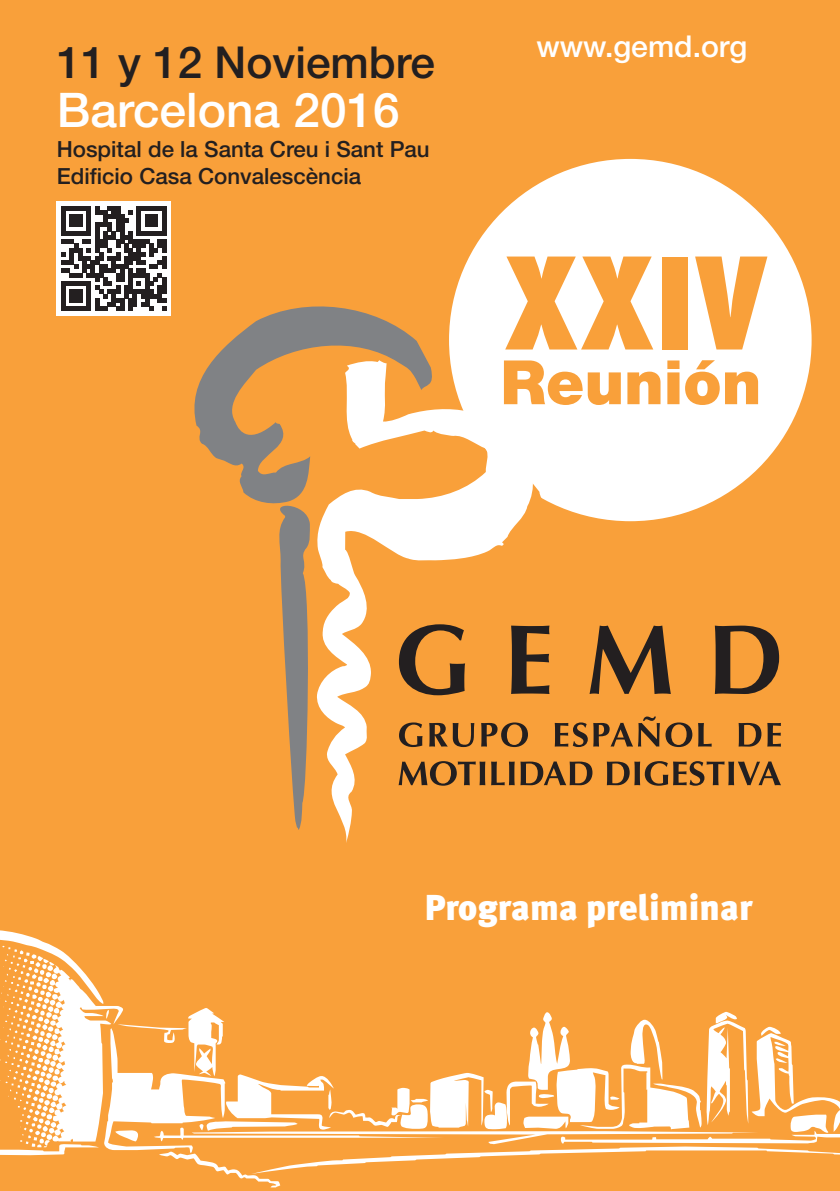
<style>
.page{position:relative;width:840px;height:1191px;background:#fff}
.page>*{position:absolute;margin:0;border:0;box-sizing:border-box;transform-origin:0 0}
.t1{font:800 condensed 123.2px "Futura LT";color:#f9a03a}
.t2{font:900 61.2px "Helvetica Neue LT";color:#f9a03a}
.t3{font:500 47.8px "Helvetica Neue LT";color:#fff}
.t4{font:500 44px "Helvetica Neue LT";color:#231f20}
.t5{font:900 36px "Meta Plus";color:#fff}
.t6{font:500 30.2px "Helvetica Neue LT";color:#fff}
.t7{font:500 22.2px/26.8px "Helvetica Neue LT";color:#231f20}
</style>
<div class="page">
<div style="left:1px;top:0;width:838px;height:1191px;background:#f9a03a"></div>
<div style="left:449px;top:159px;width:362px;height:362px;background:#fff;border-radius:50%"></div>
<svg style="left:542px;top:761px;width:50px;height:24px"></svg>
<svg style="left:606px;top:761px;width:174px;height:24px"></svg>
<svg style="left:554px;top:722px;width:33px;height:25px"></svg>
<svg style="left:593px;top:716px;width:66px;height:30px"></svg>
<svg style="left:665px;top:722px;width:46px;height:25px"></svg>
<svg style="left:738px;top:723px;width:23px;height:23px"></svg>
<svg style="left:767px;top:723px;width:13px;height:23px"></svg>
<svg style="left:542px;top:625px;width:7px;height:69px"></svg>
<svg style="left:589px;top:625px;width:81px;height:69px"></svg>
<svg style="left:714px;top:625px;width:64px;height:69px"></svg>
<svg style="left:194px;top:306px;width:233px;height:524px"></svg>
<svg style="left:315px;top:360px;width:227px;height:483px"></svg>
<svg style="left:0;top:929px;width:839px;height:258px"></svg>
<div style="left:57px;top:201px;width:114px;height:114px;background:#fff"></div>
<svg style="left:61px;top:206px;width:105px;height:105px"></svg>
<h3 class="t4" style="left:57px;top:36px;width:379px">11 y 12 Noviembre</h3>
<h3 class="t3" style="left:57px;top:82px;width:344px">Barcelona 2016</h3>
<p class="t7" style="left:57px;top:136px;width:374px">Hospital de la Santa Creu i Sant Pau<br>Edificio Casa Convalescència</p>
<h3 class="t6" style="left:536px;top:28px;width:212px">www.gemd.org</h3>
<h1 class="t1" style="left:503px;top:226px;width:265px">XXIV</h1>
<h2 class="t2" style="left:500px;top:346px;width:262px">Reunión</h2>
<h3 class="t5" style="left:424px;top:886px;width:330px">Programa preliminar</h3>
</div>
